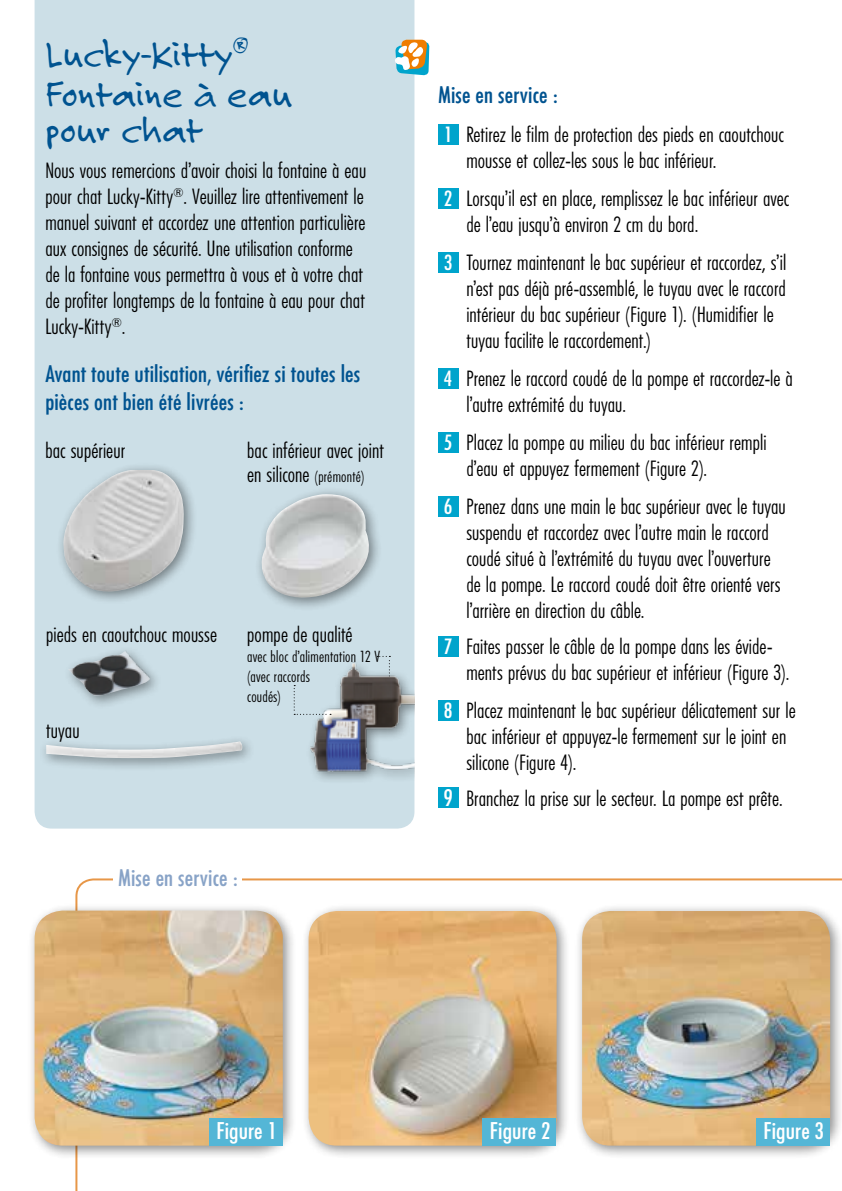
<style>
.page{position:relative;width:842px;height:1191px;background:#fff}
.page>*{position:absolute;margin:0;border:0;box-sizing:border-box;transform-origin:0 0}
.t1{font:40px/40px "Felt Tip Roman";color:#005390}
.t2{font:500 24px/28px "Futura Condensed BQ";letter-spacing:.005em;color:#005390}
.t3{font:500 24px "Futura Condensed BQ";color:#fff}
.t4{font:500 24px "Futura Condensed BQ";letter-spacing:.005em;color:#88a3c7}
.t5{font:300 22px/26px "Futura Condensed BQ";letter-spacing:.005em;color:#000}
.t6{font:300 16px/20px "Futura Condensed BQ";letter-spacing:.015em;color:#000}
.s1{font-size:16px}
.s2{font-weight:500;color:#fff}
.s3{font-weight:500;font-size:24px;color:#fff}
</style>
<div class="page">
<svg style="left:75px;top:878px;width:767px;height:313px"></svg>
<div style="left:27px;top:902px;width:270px;height:257px;background:#000;opacity:.45"></div>
<img style="left:35px;top:910px;width:248px;height:235px">
<div style="left:574px;top:903px;width:268px;height:256px;background:#000;opacity:.45"></div>
<img style="left:582px;top:911px;width:248px;height:234px">
<div style="left:301px;top:903px;width:270px;height:256px;background:#000;opacity:.45"></div>
<img style="left:309px;top:911px;width:248px;height:234px">
<div style="left:35px;top:0;width:379px;height:828px;background:#ccdfe7"></div>
<div style="left:438px;top:124px;width:21px;height:21px;background:#00a4cc"></div>
<div style="left:438px;top:188px;width:21px;height:21px;background:#00a4cc"></div>
<div style="left:438px;top:252px;width:21px;height:21px;background:#00a4cc"></div>
<div style="left:438px;top:368px;width:21px;height:21px;background:#00a4cc"></div>
<div style="left:438px;top:432px;width:21px;height:21px;background:#00a4cc"></div>
<div style="left:438px;top:496px;width:21px;height:21px;background:#00a4cc"></div>
<div style="left:438px;top:636px;width:21px;height:21px;background:#00a4cc"></div>
<div style="left:438px;top:700px;width:21px;height:21px;background:#00a4cc"></div>
<div style="left:438px;top:787px;width:21px;height:21px;background:#00a4cc"></div>
<svg style="left:395px;top:40px;width:34px;height:36px"></svg>
<div style="left:209px;top:1118px;width:73px;height:28px;background:#54b6d6"></div>
<div style="left:482px;top:1118px;width:74px;height:28px;background:#54b6d6"></div>
<div style="left:756px;top:1118px;width:73px;height:28px;background:#54b6d6"></div>
<div style="left:113px;top:861px;width:129px;height:31px;background:#fff"></div>
<img style="left:304px;top:640px;width:110px;height:145px">
<svg style="left:294px;top:685px;width:37px;height:30px"></svg>
<div style="left:56px;top:462px;width:142px;height:143px;background:#000;opacity:.45"></div>
<img style="left:63px;top:470px;width:121px;height:122px">
<div style="left:254px;top:486px;width:129px;height:125px;background:#000;opacity:.45"></div>
<img style="left:261px;top:494px;width:109px;height:104px">
<div style="left:63px;top:645px;width:99px;height:64px;background:#000;opacity:.45"></div>
<img style="left:68px;top:649px;width:85px;height:47px">
<div style="left:39px;top:734px;width:217px;height:38px;background:#000;opacity:.45"></div>
<img style="left:46px;top:741px;width:196px;height:17px">
<h1 class="t1" style="left:45px;top:34px;width:248px">Lucky-Kitty<sup>®<br></sup>Fontaine à eau</h1>
<h1 class="t1" style="left:45px;top:110px;width:159px">pour chat</h1>
<p class="t5" style="left:45px;top:158px;width:322px">Nous vous remercions d’avoir choisi la fontaine à eau pour chat Lucky-Kitty<sup>®</sup>. Veuillez lire attentivement le manuel suivant et accordez une attention particulière aux consignes de sécurité. Une utilisation conforme de la fontaine vous permettra à vous et à votre chat de profiter longtemps de la fontaine à eau pour chat Lucky-Kitty<sup>®</sup>.</p>
<p class="t2" style="left:45px;top:360px;width:317px">Avant toute utilisation, vérifiez si toutes les pièces ont bien été livrées :</p>
<p class="t5" style="left:45px;top:438px;width:81px">bac supérieur</p>
<p class="t5" style="left:247px;top:439px;width:138px;line-height:24px">bac inférieur avec joint en silicone <span class="s1">(prémonté)</span></p>
<p class="t5" style="left:46px;top:622px;width:172px">pieds en caoutchouc mousse</p>
<p class="t5" style="left:46px;top:718px;width:35px">tuyau</p>
<p class="t5" style="left:247px;top:622px;width:107px">pompe de qualité</p>
<p class="t6" style="left:247px;top:647px;width:134px">avec bloc d’alimentation 12 V (avec raccords<br>coudés)</p>
<p class="t4" style="left:118px;top:864px;width:121px">Mise en service :</p>
<p class="t2" style="left:438px;top:81px;width:121px">Mise en service :</p>
<p class="t5" style="left:466px;top:122px;width:319px;text-indent:-22px"><span class="s2">1</span> Retirez le film de protection des pieds en caoutchouc mousse et collez-les sous le bac inférieur.</p>
<p class="t5" style="left:466px;top:186px;width:324px;text-indent:-22px"><span class="s2">2</span> Lorsqu’il est en place, remplissez le bac inférieur avec de l’eau jusqu’à environ 2 cm du bord.</p>
<p class="t5" style="left:466px;top:250px;width:321px;text-indent:-22px"><span class="s2">3</span> Tournez maintenant le bac supérieur et raccordez, s’il n’est pas déjà pré-assemblé, le tuyau avec le raccord intérieur du bac supérieur (Figure 1). (Humidifier le tuyau facilite le raccordement.)</p>
<p class="t5" style="left:466px;top:366px;width:328px;text-indent:-22px"><span class="s2">4</span> Prenez le raccord coudé de la pompe et raccordez-le à l’autre extrémité du tuyau.</p>
<p class="t5" style="left:466px;top:430px;width:302px;text-indent:-22px"><span class="s2">5</span> Placez la pompe au milieu du bac inférieur rempli d’eau et appuyez fermement (Figure 2).</p>
<p class="t5" style="left:466px;top:494px;width:321px;text-indent:-22px"><span class="s2">6</span> Prenez dans une main le bac supérieur avec le tuyau suspendu et raccordez avec l’autre main le raccord coudé situé à l’extrémité du tuyau avec l’ouverture de la pompe. Le raccord coudé doit être orienté vers l’arrière en direction du câble.</p>
<p class="t5" style="left:466px;top:634px;width:324px;text-indent:-22px"><span class="s2">7</span> Faites passer le câble de la pompe dans les évide&shy;ments prévus du bac supérieur et inférieur (Figure 3).</p>
<p class="t5" style="left:466px;top:698px;width:331px;text-indent:-22px"><span class="s2">8</span> Placez maintenant le bac supérieur délicatement sur le bac inférieur et appuyez-le fermement sur le joint en silicone (Figure 4).</p>
<p class="t5" style="left:444px;top:786px;width:340px"><span class="s3">9</span> Branchez la prise sur le secteur. La pompe est prête.</p>
<p class="t3" style="left:216px;top:1117px;width:62px">Figure 1</p>
<p class="t3" style="left:490px;top:1117px;width:62px">Figure 2</p>
<p class="t3" style="left:763px;top:1117px;width:62px">Figure 3</p>
</div>
